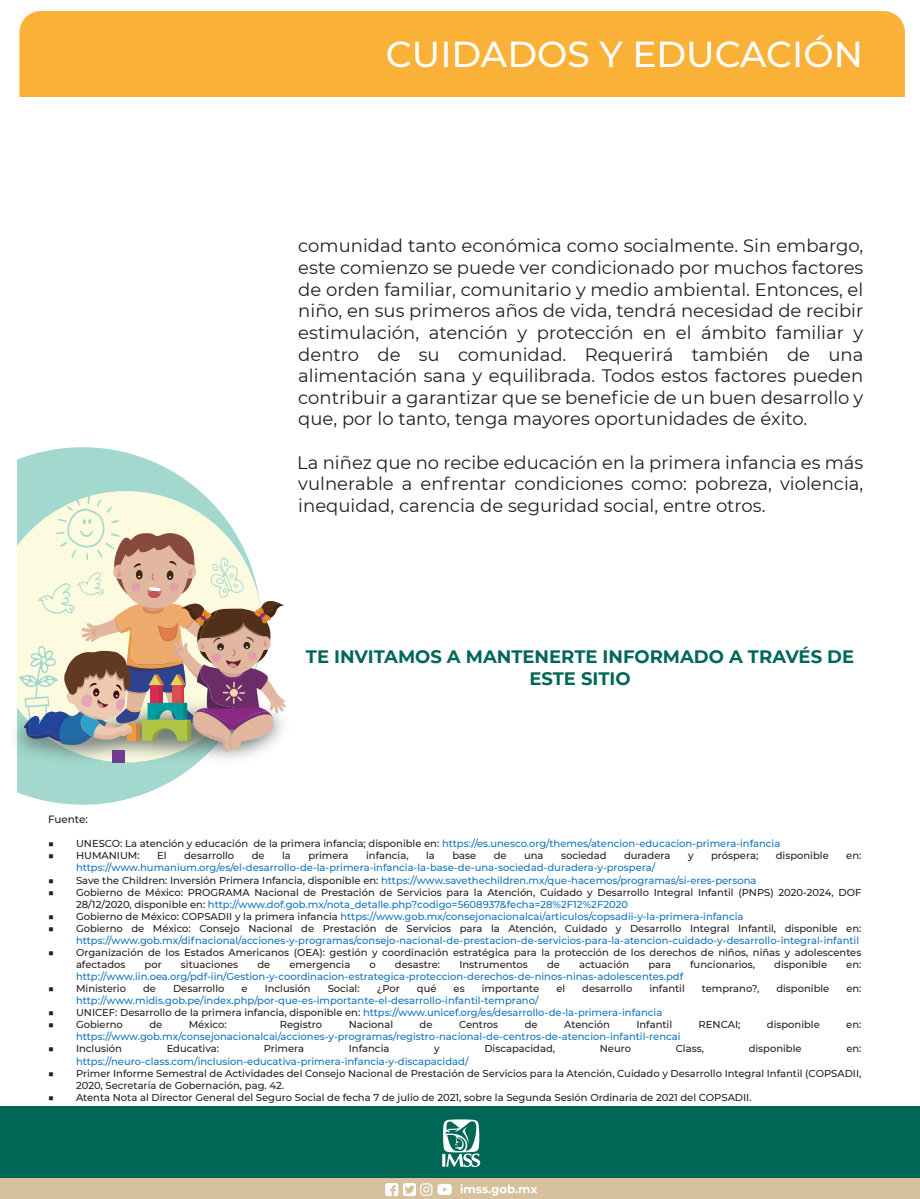
<style>
.page{position:relative;width:920px;height:1199px;background:#fff}
.page>*{position:absolute;margin:0;border:0;box-sizing:border-box;transform-origin:0 0}
.t1{font:500 36px "Montserrat";color:#fff}
.t2{font:18px/21.6px "Montserrat";color:#231f20;text-align:justify}
.t3{font:700 18px/21.6px "Montserrat";color:#006756;text-align:center}
.t4{font:500 10.5px "Montserrat";color:#231f20}
.t5{font:500 10.05px/12px "Montserrat";color:#231f20}
.t6{font:500 10.05px "Montserrat";color:#1374bb}
.s1{color:#231f20}
.s2{color:#1374bb}
</style>
<div class="page">
<div style="left:19px;top:11px;width:885px;height:86px;background:#f9b137"></div>
<div style="left:1px;top:1140px;width:919px;height:58px;background:#d6c19c"></div>
<div style="left:1px;top:1106px;width:919px;height:71px;background:#006756"></div>
<svg style="left:442px;top:1119px;width:38px;height:47px"></svg>
<svg style="left:460px;top:1184px;width:77px;height:11px"></svg>
<svg style="left:385px;top:1183px;width:67px;height:12px"></svg>
<svg style="left:18px;top:447px;width:182px;height:357px;fill:#a2d8cd"></svg>
<img style="left:15px;top:659px;width:244px;height:144px">
<svg style="left:19px;top:495px;width:267px;height:257px;background:#cec2b2"></svg>
<h1 class="t1" style="left:386px;top:29px;width:478px">CUIDADOS Y EDUCACIÓN</h1>
<p class="t2" style="left:298px;top:235px;width:566px">comunidad tanto económica como socialmente. Sin embargo, este comienzo se puede ver condicionado por muchos factores de orden familiar, comunitario y medio ambiental. Entonces, el niño, en sus primeros años de vida, tendrá necesidad de recibir estimulación, atención y protección en el ámbito familiar y dentro de su comunidad. Requerirá también de una alimentación sana y equilibrada. Todos estos factores pueden contribuir a garantizar que se beneficie de un buen desarrollo y que, por lo tanto, tenga mayores oportunidades de éxito.</p>
<h2 class="t2" style="left:297px;top:451px;width:567px">La niñez que no recibe educación en la primera infancia es más vulnerable a enfrentar condiciones como: pobreza, violencia, inequidad, carencia de seguridad social, entre otros.</h2>
<h2 class="t3" style="left:306px;top:645px;width:550px">TE INVITAMOS A MANTENERTE INFORMADO A TRAVÉS DE<br>ESTE SITIO</h2>
<p class="t4" style="left:48px;top:812px;width:41px">Fuente:</p>
<p class="t6" style="left:48px;top:836px;width:733px"><span class="s1">■ UNESCO: La atención y educación de la primera infancia; disponible en:</span> https://es.unesco.org/themes/atencion-educacion-primera-infancia</p>
<p class="t5" style="left:48px;top:849px;width:93px">■ HUMANIUM:</p>
<p class="t5" style="left:157px;top:849px;width:11px">El</p>
<p class="t5" style="left:184px;top:849px;width:52px">desarrollo</p>
<p class="t5" style="left:252px;top:849px;width:14px">de</p>
<p class="t5" style="left:282px;top:849px;width:10px">la</p>
<p class="t5" style="left:308px;top:849px;width:42px">primera</p>
<p class="t5" style="left:366px;top:849px;width:44px">infancia,</p>
<p class="t5" style="left:426px;top:849px;width:10px">la</p>
<p class="t5" style="left:452px;top:849px;width:25px">base</p>
<p class="t5" style="left:493px;top:849px;width:14px">de</p>
<p class="t5" style="left:524px;top:849px;width:21px">una</p>
<p class="t5" style="left:561px;top:849px;width:47px">sociedad</p>
<p class="t5" style="left:624px;top:849px;width:48px">duradera</p>
<p class="t5" style="left:688px;top:849px;width:7px">y</p>
<p class="t5" style="left:711px;top:849px;width:49px">próspera;</p>
<p class="t5" style="left:775px;top:849px;width:54px">disponible</p>
<p class="t5" style="left:846px;top:849px;width:17px">en:</p>
<p class="t6" style="left:76px;top:860px;width:580px">https://www.humanium.org/es/el-desarrollo-de-la-primera-infancia-la-base-de-una-sociedad-duradera-y-prospera/</p>
<p class="t6" style="left:48px;top:872px;width:710px"><span class="s1">■ Save the Children: Inversión Primera Infancia, disponible en:</span> https://www.savethechildren.mx/que-hacemos/programas/si-eres-persona</p>
<p class="t5" style="left:76px;top:885px;width:787px;text-indent:-28px">■ Gobierno de México: PROGRAMA Nacional de Prestación de Servicios para la Atención, Cuidado y Desarrollo Integral Infantil (PNPS) 2020-2024, DOF<br>28/12/2020, disponible en: <span class="s2">http://www.dof.gob.mx/nota_detalle.php?codigo=5608937&amp;fecha=28%2F12%2F2020</span></p>
<p class="t6" style="left:48px;top:909px;width:697px"><span class="s1">■ Gobierno de México: COPSADII y la primera infancia</span> https://www.gob.mx/consejonacionalcai/articulos/copsadii-y-la-primera-infancia</p>
<p class="t5" style="left:48px;top:921px;width:814px">■ Gobierno de México: Consejo Nacional de Prestación de Servicios para la Atención, Cuidado y Desarrollo Integral Infantil, disponible en:</p>
<p class="t6" style="left:76px;top:933px;width:784px">https://www.gob.mx/difnacional/acciones-y-programas/consejo-nacional-de-prestacion-de-servicios-para-la-atencion-cuidado-y-desarrollo-integral-infantil</p>
<p class="t5" style="left:76px;top:945px;width:786px;text-indent:-28px">■ Organización de los Estados Americanos (OEA): gestión y coordinación estratégica para la protección de los derechos de niños, niñas y adolescentes afectados</p>
<p class="t5" style="left:145px;top:957px;width:19px">por</p>
<p class="t5" style="left:181px;top:957px;width:59px">situaciones</p>
<p class="t5" style="left:257px;top:957px;width:14px">de</p>
<p class="t5" style="left:289px;top:957px;width:62px">emergencia</p>
<p class="t5" style="left:369px;top:957px;width:8px">o</p>
<p class="t5" style="left:395px;top:957px;width:47px">desastre:</p>
<p class="t5" style="left:459px;top:957px;width:70px">Instrumentos</p>
<p class="t5" style="left:547px;top:957px;width:14px">de</p>
<p class="t5" style="left:579px;top:957px;width:52px">actuación</p>
<p class="t5" style="left:648px;top:957px;width:24px">para</p>
<p class="t5" style="left:690px;top:957px;width:66px">funcionarios,</p>
<p class="t5" style="left:774px;top:957px;width:54px">disponible</p>
<p class="t5" style="left:846px;top:957px;width:17px">en:</p>
<p class="t6" style="left:76px;top:969px;width:608px">http://www.iin.oea.org/pdf-iin/Gestion-y-coordinacion-estrategica-proteccion-derechos-de-ninos-ninas-adolescentes.pdf</p>
<p class="t5" style="left:48px;top:982px;width:80px">■ Ministerio</p>
<p class="t5" style="left:143px;top:982px;width:14px">de</p>
<p class="t5" style="left:173px;top:982px;width:53px">Desarrollo</p>
<p class="t5" style="left:241px;top:982px;width:8px">e</p>
<p class="t5" style="left:265px;top:982px;width:47px">Inclusión</p>
<p class="t5" style="left:328px;top:982px;width:33px">Social:</p>
<p class="t5" style="left:377px;top:982px;width:25px">¿Por</p>
<p class="t5" style="left:417px;top:982px;width:21px">qué</p>
<p class="t5" style="left:453px;top:982px;width:13px">es</p>
<p class="t5" style="left:481px;top:982px;width:59px">importante</p>
<p class="t5" style="left:556px;top:982px;width:10px">el</p>
<p class="t5" style="left:582px;top:982px;width:52px">desarrollo</p>
<p class="t5" style="left:649px;top:982px;width:37px">infantil</p>
<p class="t5" style="left:701px;top:982px;width:59px">temprano?,</p>
<p class="t5" style="left:776px;top:982px;width:54px">disponible</p>
<p class="t5" style="left:846px;top:982px;width:17px">en:</p>
<p class="t6" style="left:76px;top:993px;width:464px">http://www.midis.gob.pe/index.php/por-que-es-importante-el-desarrollo-infantil-temprano/</p>
<p class="t6" style="left:48px;top:1005px;width:615px"><span class="s1">■ UNICEF: Desarrollo de la primera infancia, disponible en:</span> https://www.unicef.org/es/desarrollo-de-la-primera-infancia</p>
<p class="t5" style="left:48px;top:1018px;width:76px">■ Gobierno</p>
<p class="t5" style="left:149px;top:1018px;width:14px">de</p>
<p class="t5" style="left:189px;top:1018px;width:39px">México:</p>
<p class="t5" style="left:280px;top:1018px;width:44px">Registro</p>
<p class="t5" style="left:349px;top:1018px;width:46px">Nacional</p>
<p class="t5" style="left:419px;top:1018px;width:14px">de</p>
<p class="t5" style="left:459px;top:1018px;width:41px">Centros</p>
<p class="t5" style="left:525px;top:1018px;width:14px">de</p>
<p class="t5" style="left:564px;top:1018px;width:47px">Atención</p>
<p class="t5" style="left:636px;top:1018px;width:37px">Infantil</p>
<p class="t5" style="left:698px;top:1018px;width:43px">RENCAI;</p>
<p class="t5" style="left:766px;top:1018px;width:54px">disponible</p>
<p class="t5" style="left:846px;top:1018px;width:17px">en:</p>
<p class="t6" style="left:76px;top:1029px;width:606px">https://www.gob.mx/consejonacionalcai/acciones-y-programas/registro-nacional-de-centros-de-atencion-infantil-rencai</p>
<p class="t5" style="left:48px;top:1042px;width:75px">■ Inclusión</p>
<p class="t5" style="left:167px;top:1042px;width:54px">Educativa:</p>
<p class="t5" style="left:264px;top:1042px;width:42px">Primera</p>
<p class="t5" style="left:349px;top:1042px;width:42px">Infancia</p>
<p class="t5" style="left:434px;top:1042px;width:7px">y</p>
<p class="t5" style="left:484px;top:1042px;width:72px">Discapacidad,</p>
<p class="t5" style="left:600px;top:1042px;width:33px">Neuro</p>
<p class="t5" style="left:675px;top:1042px;width:30px">Class,</p>
<p class="t5" style="left:748px;top:1042px;width:54px">disponible</p>
<p class="t5" style="left:846px;top:1042px;width:17px">en:</p>
<p class="t6" style="left:76px;top:1053px;width:394px">https://neuro-class.com/inclusion-educativa-primera-infancia-y-discapacidad/</p>
<p class="t5" style="left:76px;top:1066px;width:786px;text-indent:-28px">■ Primer Informe Semestral de Actividades del Consejo Nacional de Prestación de Servicios para la Atención, Cuidado y Desarrollo Integral Infantil (COPSADII,<br>2020, Secretaría de Gobernación, pag. 42.</p>
<p class="t5" style="left:48px;top:1090px;width:705px">■ Atenta Nota al Director General del Seguro Social de fecha 7 de julio de 2021, sobre la Segunda Sesión Ordinaria de 2021 del COPSADII.</p>
</div>
